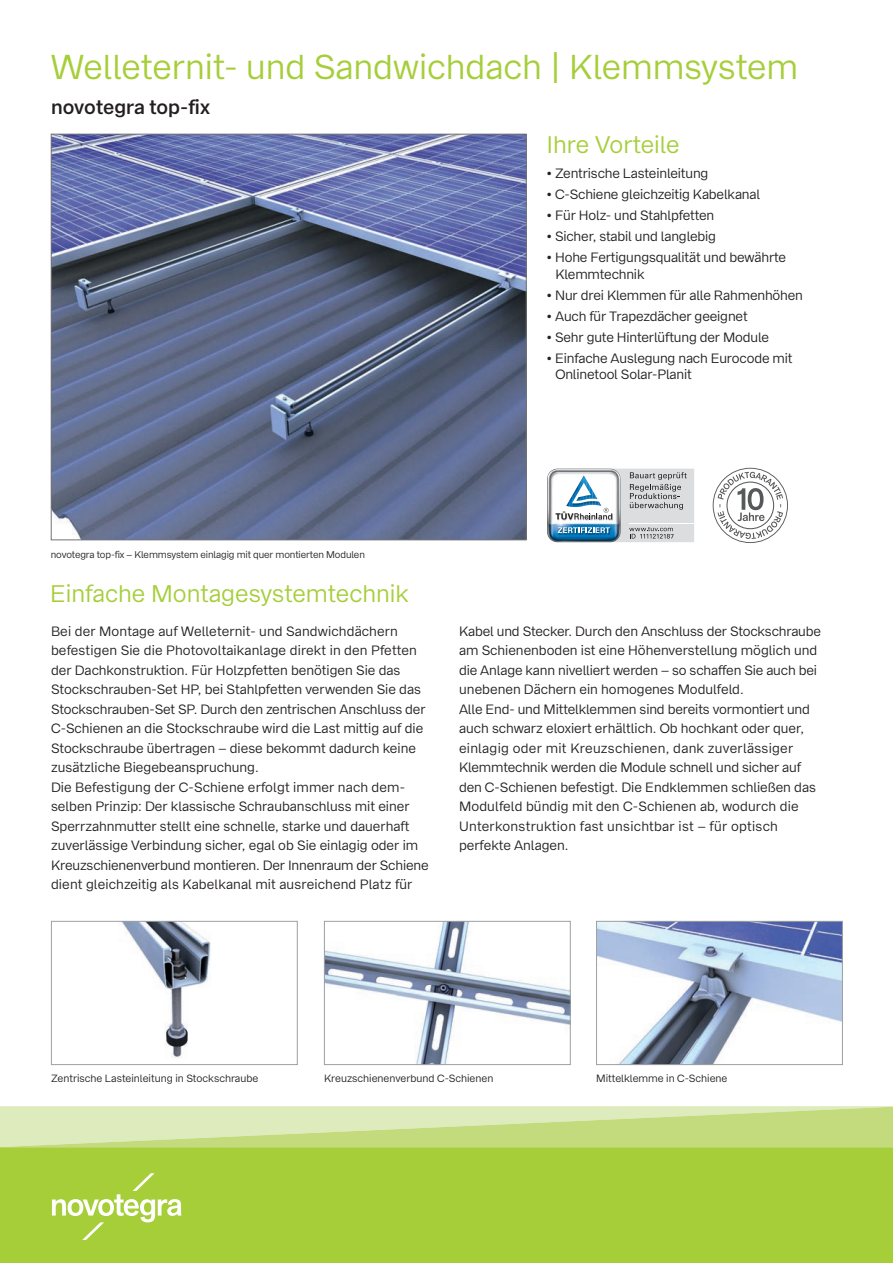
<style>
.page{position:relative;width:893px;height:1263px;background:#fff}
.page>*{position:absolute;margin:0;border:0;box-sizing:border-box;transform-origin:0 0}
.t1{font:34.5px "Bay Wa Sans";color:#a6ce39}
.t2{font:24px "Bay Wa Sans";color:#a6ce39}
.t3{font:600 19.5px "Bay Wa Sans";color:#231f20}
.t4{font:13.5px/19.5px "Bay Wa Sans";color:#231f20}
.t5{font:10.5px "Bay Wa Sans";color:#231f20}
.t6{font:9.75px "Bay Wa Sans";letter-spacing:-.01em;color:#231f20}
</style>
<div class="page">
<div style="left:0;top:1148px;width:893px;height:115px;background:#a6ce39"></div>
<svg style="left:52px;top:1173px;width:129px;height:67px"></svg>
<svg style="left:0;top:1106px;width:893px;height:41px;background:#d0e39d"></svg>
<img style="left:53px;top:136px;width:471px;height:402px">
<img style="left:119px;top:923px;width:92px;height:135px">
<div style="left:51px;top:921px;width:247px;height:144px;border:1px solid #9d9fa2"></div>
<img style="left:326px;top:923px;width:243px;height:140px">
<div style="left:324px;top:921px;width:247px;height:144px;border:1px solid #9d9fa2"></div>
<img style="left:598px;top:923px;width:243px;height:140px">
<div style="left:596px;top:921px;width:247px;height:144px;border:1px solid #9d9fa2"></div>
<svg style="left:547px;top:468px;width:147px;height:75px"></svg>
<svg style="left:713px;top:468px;width:75px;height:75px"></svg>
<h1 class="t1" style="left:51px;top:46px;width:749px">Welleternit- und Sandwichdach | Klemmsystem</h1>
<h3 class="t3" style="left:51px;top:96px;width:161px">novotegra top-fix</h3>
<h2 class="t2" style="left:546px;top:130px;width:135px">Ihre Vorteile</h2>
<p class="t4" style="left:546px;top:164px;width:164px">• Zentrische Lasteinleitung</p>
<p class="t4" style="left:546px;top:185px;width:215px">• C-Schiene gleichzeitig Kabelkanal</p>
<p class="t4" style="left:546px;top:206px;width:169px">• Für Holz- und Stahlpfetten</p>
<p class="t4" style="left:546px;top:227px;width:171px">• Sicher, stabil und langlebig</p>
<p class="t4" style="left:555px;top:249px;width:232px;line-height:16.5px;text-indent:-9px">• Hohe Fertigungsqualität und bewährte<br>Klemmtechnik</p>
<p class="t4" style="left:546px;top:286px;width:258px">• Nur drei Klemmen für alle Rahmenhöhen</p>
<p class="t4" style="left:546px;top:307px;width:203px">• Auch für Trapezdächer geeignet</p>
<p class="t4" style="left:546px;top:328px;width:224px">• Sehr gute Hinterlüftung der Module</p>
<p class="t4" style="left:555px;top:350px;width:239px;line-height:16.5px;text-indent:-9px">• Einfache Auslegung nach Eurocode mit<br>Onlinetool Solar-Planit</p>
<p class="t6" style="left:51px;top:548px;width:316px">novotegra top-fix – Klemmsystem einlagig mit quer montierten Modulen</p>
<h2 class="t2" style="left:50px;top:579px;width:360px">Einfache Montagesystemtechnik</h2>
<p class="t4" style="left:51px;top:621px;width:379px">Bei der Montage auf Welleternit- und Sandwichdächern befestigen Sie die Photovoltaikanlage direkt in den Pfetten der Dachkonstruktion. Für Holzpfetten benötigen Sie das Stockschrauben-Set HP, bei Stahlpfetten verwenden Sie das Stockschrauben-Set SP. Durch den zentrischen Anschluss der C-Schienen an die Stockschraube wird die Last mittig auf die Stockschraube übertragen – diese bekommt dadurch keine zusätzliche Biegebeanspruchung.<br>Die Befestigung der C-Schiene erfolgt immer nach dem&shy;selben Prinzip: Der klassische Schraubanschluss mit einer Sperrzahnmutter stellt eine schnelle, starke und dauerhaft zuverlässige Verbindung sicher, egal ob Sie einlagig oder im Kreuzschienenverbund montieren. Der Innenraum der Schiene dient gleichzeitig als Kabelkanal mit ausreichend Platz für</p>
<p class="t4" style="left:459px;top:621px;width:364px">Kabel und Stecker. Durch den Anschluss der Stockschraube am Schienenboden ist eine Höhenverstellung möglich und die Anlage kann nivelliert werden – so schaffen Sie auch bei unebenen Dächern ein homogenes Modulfeld.<br>Alle End- und Mittelklemmen sind bereits vormontiert und auch schwarz eloxiert erhältlich. Ob hochkant oder quer, einlagig oder mit Kreuzschienen, dank zuverlässiger Klemmtechnik werden die Module schnell und sicher auf den C-Schienen befestigt. Die Endklemmen schließen das Modulfeld bündig mit den C-Schienen ab, wodurch die Unterkonstruktion fast unsichtbar ist – für optisch perfekte Anlagen.</p>
<p class="t5" style="left:51px;top:1072px;width:209px">Zentrische Lasteinleitung in Stockschraube</p>
<p class="t5" style="left:324px;top:1072px;width:171px">Kreuzschienenverbund C-Schienen</p>
<p class="t5" style="left:596px;top:1072px;width:133px">Mittelklemme in C-Schiene</p>
</div>
